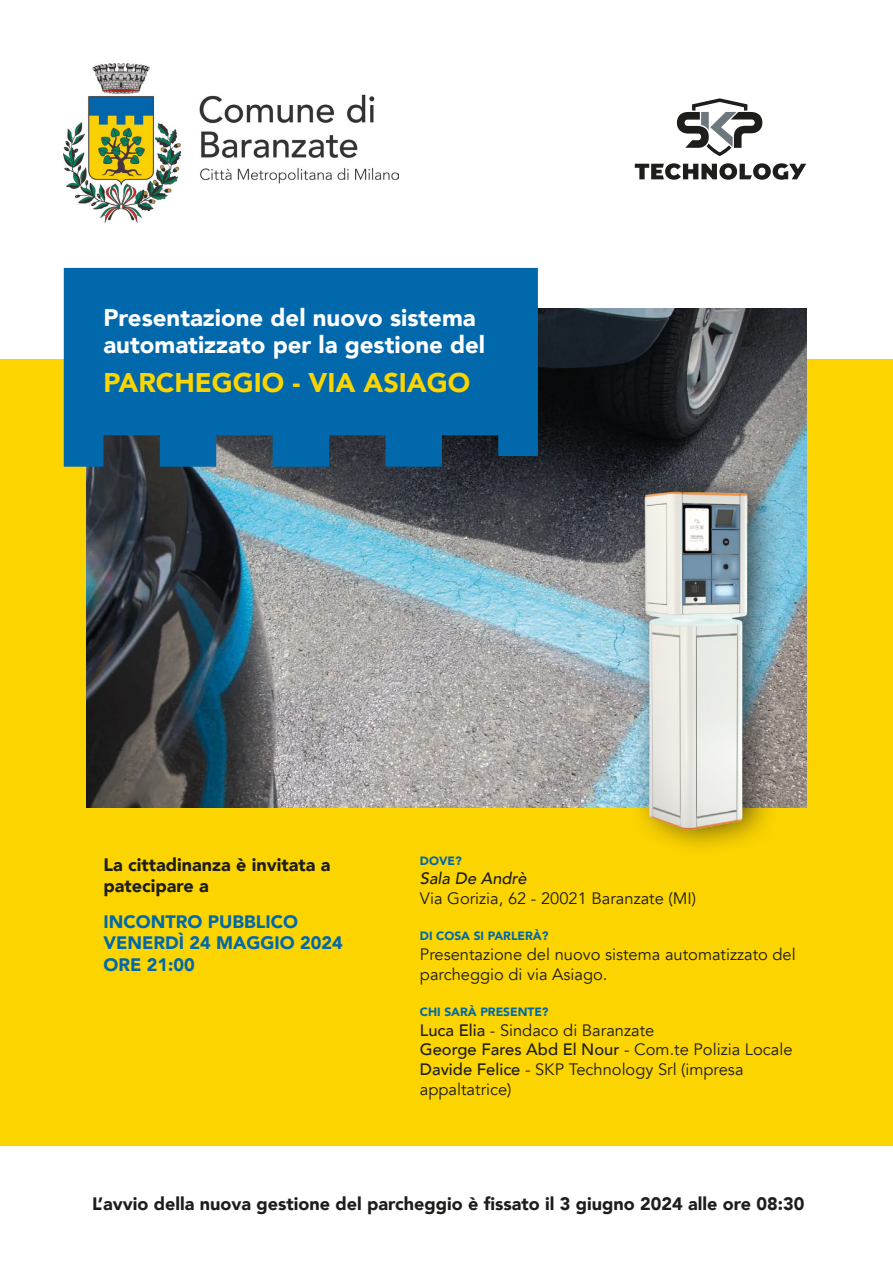
<style>
.page{position:relative;width:893px;height:1263px;background:#fff}
.page>*{position:absolute;margin:0;border:0;box-sizing:border-box;transform-origin:0 0}
.t1{font:900 27px "Avenir";color:#fcd400}
.t2{font:900 24px/27px "Avenir";color:#fff}
.t3{font:900 18px/21px "Avenir";color:#1d1d1b}
.t4{font:900 18px/21.6px "Avenir";color:#0068ab}
.t5{font:16.5px/19.8px "Avenir";color:#1d1d1b}
.t6{font:italic 500 16.5px "Avenir";color:#1d1d1b}
.t7{font:900 12px "Avenir";color:#0068ab}
.s1{font-weight:500}
</style>
<div class="page">
<div style="left:0;top:359px;width:893px;height:787px;background:#fcd400"></div>
<img style="left:87px;top:308px;width:719px;height:499px">
<svg style="left:64px;top:268px;width:474px;height:199px;fill:#0068ab"></svg>
<svg style="left:635px;top:163px;width:171px;height:17px"></svg>
<svg style="left:677px;top:98px;width:85px;height:58px"></svg>
<div style="left:625px;top:464px;width:159px;height:392px;background:#1d1d1b;opacity:.75"></div>
<img style="left:517px;top:469px;width:290px;height:382px">
<img style="left:64px;top:64px;width:335px;height:159px">
<h2 class="t2" style="left:103px;top:304px;width:383px">Presentazione del nuovo sistema automatizzato per la gestione del</h2>
<h1 class="t1" style="left:103px;top:359px;width:368px">PARCHEGGIO - VIA ASIAGO</h1>
<p class="t3" style="left:103px;top:853px;width:229px">La cittadinanza è invitata a patecipare a</p>
<p class="t4" style="left:103px;top:910px;width:241px">INCONTRO PUBBLICO<br>VENERDÌ 24 MAGGIO 2024<br>ORE 21:00</p>
<p class="t7" style="left:420px;top:850px;width:43px">DOVE?</p>
<p class="t6" style="left:420px;top:869px;width:108px">Sala De Andrè</p>
<p class="t5" style="left:420px;top:889px;width:278px">Via Gorizia, 62 - 20021 Baranzate (MI)</p>
<p class="t7" style="left:420px;top:926px;width:130px">DI COSA SI PARLERÀ?</p>
<p class="t5" style="left:420px;top:945px;width:377px">Presentazione del nuovo sistema automatizzato del parcheggio di via Asiago.</p>
<p class="t7" style="left:420px;top:1001px;width:130px">CHI SARÀ PRESENTE?</p>
<p class="t5" style="left:420px;top:1020px;width:374px"><span class="s1">Luca Elia</span> - Sindaco di Baranzate<br><span class="s1">George Fares Abd El Nour</span> - Com.te Polizia Locale <span class="s1">Davide Felice</span> - SKP Technology Srl (impresa appaltatrice)</p>
<p class="t3" style="left:92px;top:1192px;width:714px">L’avvio della nuova gestione del parcheggio è fissato il 3 giugno 2024 alle ore 08:30</p>
</div>
